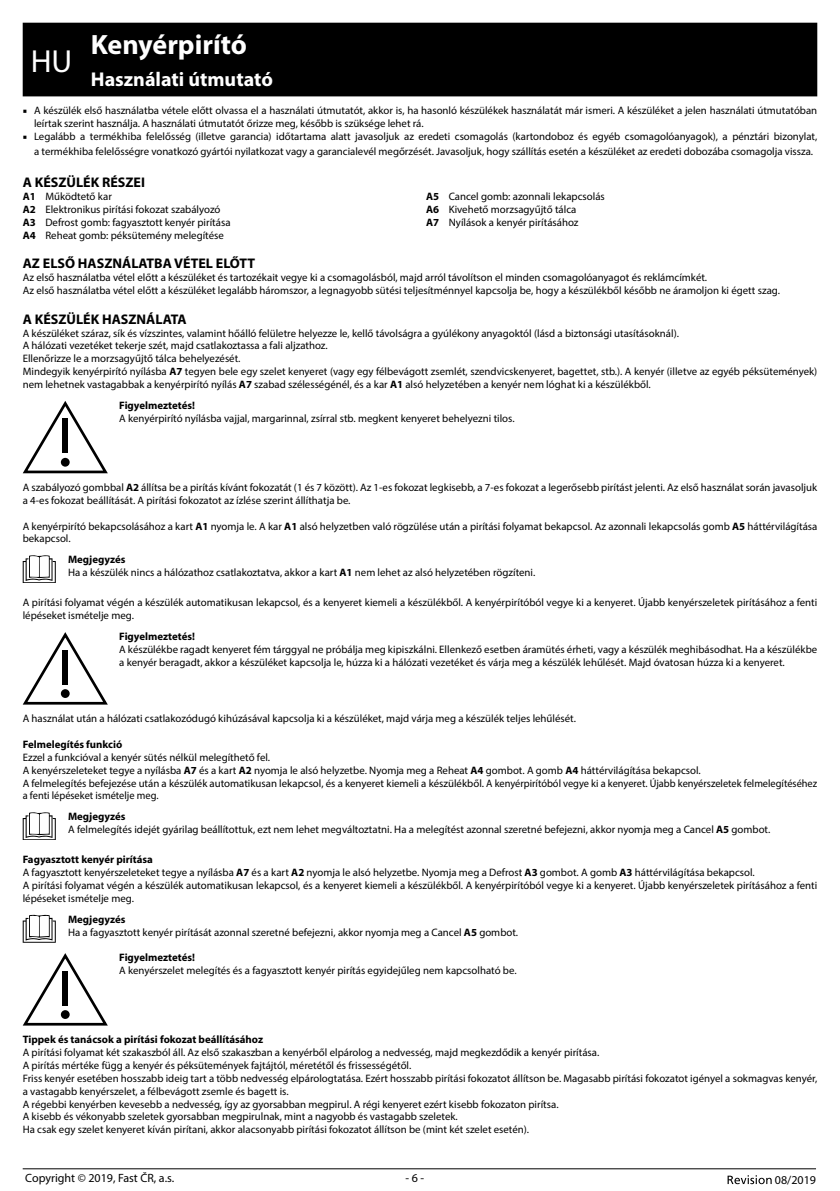
<style>
.page{position:relative;width:840px;height:1191px;background:#fff}
.page>*{position:absolute;margin:0;border:0;box-sizing:border-box;transform-origin:0 0}
.t1{font:32px "Myriad Pro";color:#fff}
.t2{font:700 28px "Myriad Pro";color:#fff}
.t3{font:700 20px "Myriad Pro";color:#fff}
.t4{font:700 14px "Myriad Pro";color:#000}
.t5{font:12px "Myriad Pro";color:#000}
.t6{font:10.8px/12.8px "Myriad Pro";color:#000}
.t7{font:700 10.8px "Myriad Pro";color:#000}
.s1{font-family:"Minion Pro"}
.s2{font-weight:700}
</style>
<div class="page">
<hr style="left:23px;top:1168px;width:792px;height:1px;background:#000">
<svg style="left:727px;top:1175px;width:44px;height:9px"></svg>
<div style="left:23px;top:23px;width:793px;height:73px;background:#000"></div>
<svg style="left:23px;top:401px;width:85px;height:72px"></svg>
<div style="left:62px;top:418px;width:6px;height:35px;background:#000"></div>
<div style="left:61px;top:458px;width:9px;height:8px;background:#000;border-radius:50%"></div>
<svg style="left:23px;top:555px;width:33px;height:28px"></svg>
<svg style="left:23px;top:632px;width:85px;height:72px"></svg>
<div style="left:62px;top:649px;width:6px;height:35px;background:#000"></div>
<div style="left:61px;top:689px;width:9px;height:9px;background:#000;border-radius:50%"></div>
<svg style="left:23px;top:812px;width:33px;height:28px"></svg>
<svg style="left:23px;top:915px;width:33px;height:27px"></svg>
<svg style="left:23px;top:953px;width:85px;height:72px"></svg>
<div style="left:62px;top:970px;width:6px;height:35px;background:#000"></div>
<div style="left:61px;top:1010px;width:9px;height:9px;background:#000;border-radius:50%"></div>
<h2 class="t2" style="left:91px;top:27px;width:158px">Kenyérpirító</h2>
<h3 class="t3" style="left:91px;top:66px;width:183px">Használati útmutató</h3>
<p class="t6" style="left:34px;top:104px;width:784px;text-indent:-11px"><span class="s1">■</span> A készülék első használatba vétele előtt olvassa el a használati útmutatót, akkor is, ha hasonló készülékek használatát már ismeri. A készüléket a jelen használati útmutatóban leírtak szerint használja. A használati útmutatót őrizze meg, később is szüksége lehet rá.</p>
<p class="t6" style="left:34px;top:128px;width:784px;line-height:15.4px;text-indent:-11px"><span class="s1">■</span> Legalább a termékhiba felelősség (illetve garancia) időtartama alatt javasoljuk az eredeti csomagolás (kartondoboz és egyéb csomagolóanyagok), a pénztári bizonylat, a termékhiba felelősségre vonatkozó gyártói nyilatkozat vagy a garancialevél megőrzését. Javasoljuk, hogy szállítás esetén a készüléket az eredeti dobozába csomagolja vissza.</p>
<p class="t4" style="left:23px;top:174px;width:124px">A KÉSZÜLÉK RÉSZEI</p>
<p class="t6" style="left:23px;top:190px;width:209px"><span class="s2">A1</span> Működtető kar<br><span class="s2">A2</span> Elektronikus pirítási fokozat szabályozó <span class="s2">A3</span> Defrost gomb: fagyasztott kenyér pirítása <span class="s2">A4</span> Reheat gomb: péksütemény melegítése</p>
<p class="t6" style="left:426px;top:190px;width:180px"><span class="s2">A5</span> Cancel gomb: azonnali lekapcsolás<br><span class="s2">A6</span> Kivehető morzsagyűjtő tálca<br><span class="s2">A7</span> Nyílások a kenyér pirításához</p>
<p class="t4" style="left:23px;top:254px;width:234px">AZ ELSŐ HASZNÁLATBA VÉTEL ELŐTT</p>
<p class="t6" style="left:23px;top:271px;width:758px">Az első használatba vétel előtt a készüléket és tartozékait vegye ki a csomagolásból, majd arról távolítson el minden csomagolóanyagot és reklámcímkét.<br>Az első használatba vétel előtt a készüléket legalább háromszor, a legnagyobb sütési teljesítménnyel kapcsolja be, hogy a készülékből később ne áramoljon ki égett szag.</p>
<p class="t4" style="left:23px;top:310px;width:165px">A KÉSZÜLÉK HASZNÁLATA</p>
<p class="t6" style="left:23px;top:326px;width:795px">A készüléket száraz, sík és vízszintes, valamint hőálló felületre helyezze le, kellő távolságra a gyúlékony anyagoktól (lásd a biztonsági utasításoknál).<br>A hálózati vezetéket tekerje szét, majd csatlakoztassa a fali aljzathoz.<br>Ellenőrizze le a morzsagyűjtő tálca behelyezését.<br>Mindegyik kenyérpirító nyílásba <span class="s2">A7</span> tegyen bele egy szelet kenyeret (vagy egy félbevágott zsemlét, szendvicskenyeret, bagettet, stb.). A kenyér (illetve az egyéb péksütemények) nem lehetnek vastagabbak a kenyérpirító nyílás <span class="s2">A7</span> szabad szélességénél, és a kar <span class="s2">A1</span> alsó helyzetében a kenyér nem lóghat ki a készülékből.</p>
<p class="t7" style="left:119px;top:398px;width:77px">Figyelmeztetés!</p>
<p class="t6" style="left:119px;top:411px;width:397px">A kenyérpirító nyílásba vajjal, margarinnal, zsírral stb. megkent kenyeret behelyezni tilos.</p>
<h1 class="t1" style="left:31px;top:41px;width:43px">HU</h1>
<p class="t6" style="left:23px;top:481px;width:795px">A szabályozó gombbal <span class="s2">A2</span> állítsa be a pirítás kívánt fokozatát (1 és 7 között). Az 1-es fokozat legkisebb, a 7-es fokozat a legerősebb pirítást jelenti. Az első használat során javasoljuk a 4-es fokozat beállítását. A pirítási fokozatot az ízlése szerint állíthatja be.</p>
<p class="t6" style="left:23px;top:519px;width:795px">A kenyérpirító bekapcsolásához a kart <span class="s2">A1</span> nyomja le. A kar <span class="s2">A1</span> alsó helyzetben való rögzülése után a pirítási folyamat bekapcsol. Az azonnali lekapcsolás gomb <span class="s2">A5</span> háttérvilágítása bekapcsol.</p>
<p class="t6" style="left:68px;top:553px;width:468px"><span class="s2">Megjegyzés<br></span>Ha a készülék nincs a hálózathoz csatlakoztatva, akkor a kart <span class="s2">A1</span> nem lehet az alsó helyzetében rögzíteni.</p>
<p class="t6" style="left:23px;top:596px;width:795px">A pirítási folyamat végén a készülék automatikusan lekapcsol, és a kenyeret kiemeli a készülékből. A kenyérpirítóból vegye ki a kenyeret. Újabb kenyérszeletek pirításához a fenti lépéseket ismételje meg.</p>
<p class="t7" style="left:119px;top:629px;width:77px">Figyelmeztetés!</p>
<p class="t6" style="left:119px;top:643px;width:699px">A készülékbe ragadt kenyeret fém tárggyal ne próbálja meg kipiszkálni. Ellenkező esetben áramütés érheti, vagy a készülék meghibásodhat. Ha a készülékbe a kenyér beragadt, akkor a készüléket kapcsolja le, húzza ki a hálózati vezetéket és várja meg a készülék lehűlését. Majd óvatosan húzza ki a kenyeret.</p>
<p class="t6" style="left:23px;top:712px;width:554px">A használat után a hálózati csatlakozódugó kihúzásával kapcsolja ki a készüléket, majd várja meg a készülék teljes lehűlését.</p>
<p class="t7" style="left:23px;top:737px;width:101px">Felmelegítés funkció</p>
<p class="t6" style="left:23px;top:750px;width:795px">Ezzel a funkcióval a kenyér sütés nélkül melegíthető fel.<br>A kenyérszeleteket tegye a nyílásba <span class="s2">A7</span> és a kart <span class="s2">A2</span> nyomja le alsó helyzetbe. Nyomja meg a Reheat <span class="s2">A4</span> gombot. A gomb <span class="s2">A4</span> háttérvilágítása bekapcsol.<br>A felmelegítés befejezése után a készülék automatikusan lekapcsol, és a kenyeret kiemeli a készülékből. A kenyérpirítóból vegye ki a kenyeret. Újabb kenyérszeletek felmelegítéséhez a fenti lépéseket ismételje meg.</p>
<p class="t6" style="left:68px;top:810px;width:703px"><span class="s2">Megjegyzés<br></span>A felmelegítés idejét gyárilag beállítottuk, ezt nem lehet megváltoztatni. Ha a melegítést azonnal szeretné befejezni, akkor nyomja meg a Cancel <span class="s2">A5</span> gombot.</p>
<p class="t6" style="left:23px;top:853px;width:795px"><span class="s2">Fagyasztott kenyér pirítása<br></span>A fagyasztott kenyérszeleteket tegye a nyílásba <span class="s2">A7</span> és a kart <span class="s2">A2</span> nyomja le alsó helyzetbe. Nyomja meg a Defrost <span class="s2">A3</span> gombot. A gomb <span class="s2">A3</span> háttérvilágítása bekapcsol.<br>A pirítási folyamat végén a készülék automatikusan lekapcsol, és a kenyeret kiemeli a készülékből. A kenyérpirítóból vegye ki a kenyeret. Újabb kenyérszeletek pirításához a fenti lépéseket ismételje meg.</p>
<p class="t6" style="left:68px;top:912px;width:451px"><span class="s2">Megjegyzés<br></span>Ha a fagyasztott kenyér pirítását azonnal szeretné befejezni, akkor nyomja meg a Cancel <span class="s2">A5</span> gombot.</p>
<p class="t7" style="left:119px;top:950px;width:77px">Figyelmeztetés!</p>
<p class="t6" style="left:119px;top:963px;width:399px">A kenyérszelet melegítés és a fagyasztott kenyér pirítás egyidejűleg nem kapcsolható be.</p>
<p class="t7" style="left:23px;top:1032px;width:242px">Tippek és tanácsok a pirítási fokozat beállításához</p>
<p class="t6" style="left:23px;top:1046px;width:795px">A pirítási folyamat két szakaszból áll. Az első szakaszban a kenyérből elpárolog a nedvesség, majd megkezdődik a kenyér pirítása.<br>A pirítás mértéke függ a kenyér és péksütemények fajtájtól, méretétől és frissességétől.<br>Friss kenyér esetében hosszabb ideig tart a több nedvesség elpárologtatása. Ezért hosszabb pirítási fokozatot állítson be. Magasabb pirítási fokozatot igényel a sokmagvas kenyér, a vastagabb kenyérszelet, a félbevágott zsemle és bagett is.<br>A régebbi kenyérben kevesebb a nedvesség, így az gyorsabban megpirul. A régi kenyeret ezért kisebb fokozaton pirítsa.<br>A kisebb és vékonyabb szeletek gyorsabban megpirulnak, mint a nagyobb és vastagabb szeletek.<br>Ha csak egy szelet kenyeret kíván pirítani, akkor alacsonyabb pirítási fokozatot állítson be (mint két szelet esetén).</p>
<p class="t5" style="left:25px;top:1170px;width:150px">Copyright © 2019, Fast ČR, a.s.</p>
<p class="t5" style="left:405px;top:1170px;width:20px">- 6 -</p>
<p class="t5" style="left:774px;top:1172px;width:43px">08/2019</p>
</div>
